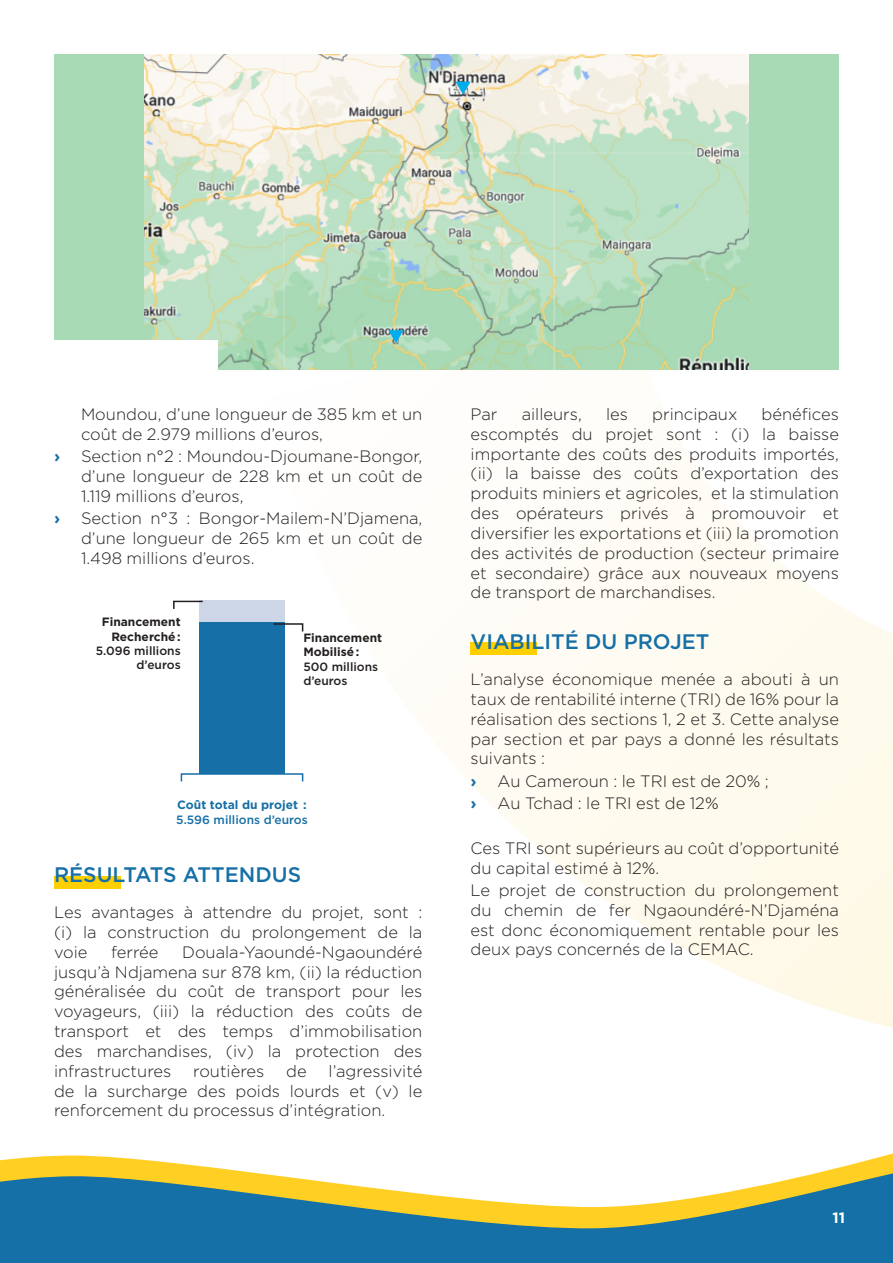
<style>
.page{position:relative;width:893px;height:1263px;background:#fff}
.page>*{position:absolute;margin:0;border:0;box-sizing:border-box;transform-origin:0 0}
.t1{font:500 21px "Gotham";color:#166fa6}
.t2{font:300 16.5px/19.8px "Gotham";color:#231f20;text-align:justify}
.t3{font:700 16.5px "Gotham";color:#166fa6}
.t4{font:700 15px "Gotham";color:#fff}
.t5{font:700 12px/14.4px "Gotham";color:#231f20}
.t6{font:500 12px/14.4px "Gotham";color:#231f20}
.t7{font:500 12px "Gotham";color:#166fa6}
.t8{font:700 12px "Gotham";color:#166fa6}
</style>
<div class="page">
<svg style="left:0;top:1153px;width:893px;height:18px"></svg>
<svg style="left:0;top:1171px;width:893px;height:92px;fill:#1470a7"></svg>
<img style="left:481px;top:370px;width:106px;height:517px">
<img style="left:450px;top:642px;width:31px;height:152px">
<div style="left:54px;top:54px;width:785px;height:316px;background:#a8dab5"></div>
<img style="left:145px;top:54px;width:603px;height:316px">
<div style="left:36px;top:340px;width:181px;height:37px;background:#fff"></div>
<div style="left:54px;top:876px;width:67px;height:12px;background:#ffcf00"></div>
<div style="left:471px;top:643px;width:66px;height:12px;background:#ffcf00"></div>
<svg style="left:388px;top:330px;width:16px;height:13px"></svg>
<svg style="left:455px;top:82px;width:16px;height:13px"></svg>
<div style="left:199px;top:622px;width:86px;height:151px;background:#166fa6"></div>
<div style="left:181px;top:773px;width:122px;height:9px;border:2px solid #166fa6"></div>
<div style="left:199px;top:601px;width:86px;height:21px;background:#cdd6e7"></div>
<svg style="left:273px;top:623px;width:31px;height:9px"></svg>
<svg style="left:173px;top:600px;width:31px;height:9px"></svg>
<p class="t2" style="left:81px;top:404px;width:343px">Moundou, d’une longueur de 385 km et un coût de 2.979 millions d’euros,</p>
<p class="t3" style="left:54px;top:445px;width:8px">›</p>
<p class="t2" style="left:81px;top:446px;width:343px">Section n°2 : Moundou-Djoumane-Bongor, d’une longueur de 228 km et un coût de 1.119 millions d’euros,</p>
<p class="t3" style="left:54px;top:507px;width:8px">›</p>
<p class="t2" style="left:81px;top:508px;width:343px">Section n°3 : Bongor-Mailem-N’Djamena, d’une longueur de 265 km et un coût de 1.498 millions d’euros.</p>
<p class="t5" style="left:102px;top:615px;width:80px;text-align:right">Financement<br>Recherché :</p>
<p class="t6" style="left:96px;top:643px;width:86px;text-align:right">5.096 millions d’euros</p>
<p class="t5" style="left:303px;top:630px;width:80px">Financement<br>Mobilisé :</p>
<p class="t6" style="left:303px;top:659px;width:76px">500 millions d’euros</p>
<p class="t8" style="left:177px;top:797px;width:131px">Coût total du projet :</p>
<p class="t7" style="left:176px;top:812px;width:133px">5.596 millions d’euros</p>
<p class="t1" style="left:54px;top:861px;width:249px">RÉSULTATS ATTENDUS</p>
<p class="t2" style="left:54px;top:902px;width:370px">Les avantages à attendre du projet, sont : (i) la construction du prolongement de la voie</p>
<p class="t2" style="left:111px;top:942px;width:49px">ferrée</p>
<p class="t2" style="left:54px;top:942px;width:370px;text-indent:128px">Douala-Yaoundé-Ngaoundéré jusqu’à Ndjamena sur 878 km, (ii) la réduction généralisée du coût de transport pour les voyageurs, (iii) la réduction des coûts de transport et des temps d’immobilisation des marchandises, (iv) la protection des infrastructures</p>
<p class="t2" style="left:54px;top:1060px;width:370px;text-indent:275px">l’agressivité de la surcharge des poids lourds et (v) le renforcement du processus d’intégration.</p>
<p class="t2" style="left:193px;top:1060px;width:73px">routières</p>
<p class="t2" style="left:286px;top:1060px;width:22px">de</p>
<p class="t2" style="left:471px;top:404px;width:370px;text-indent:291px">bénéfices escomptés du projet sont : (i) la baisse importante des coûts des produits importés, (ii) la baisse des coûts d’exportation des produits miniers et agricoles, et la stimulation des opérateurs privés à promouvoir et diversifier les exportations et (iii) la promotion des activités de production (secteur primaire et secondaire) grâce aux nouveaux moyens de transport de marchandises.</p>
<p class="t2" style="left:471px;top:404px;width:28px">Par</p>
<p class="t2" style="left:522px;top:404px;width:62px">ailleurs,</p>
<p class="t2" style="left:606px;top:404px;width:23px">les</p>
<p class="t2" style="left:652px;top:404px;width:87px">principaux</p>
<p class="t1" style="left:471px;top:628px;width:240px">VIABILITÉ DU PROJET</p>
<p class="t2" style="left:471px;top:669px;width:370px">L’analyse économique menée a abouti à un taux de rentabilité interne (TRI) de 16% pour la réalisation des sections 1, 2 et 3. Cette analyse par section et par pays a donné les résultats suivants :</p>
<p class="t3" style="left:471px;top:770px;width:8px">›</p>
<p class="t2" style="left:498px;top:770px;width:273px">Au Cameroun : le TRI est de 20% ;</p>
<p class="t3" style="left:471px;top:792px;width:8px">›</p>
<p class="t2" style="left:498px;top:793px;width:223px">Au Tchad : le TRI est de 12%</p>
<p class="t2" style="left:471px;top:837px;width:370px">Ces TRI sont supérieurs au coût d’opportunité du capital estimé à 12%.</p>
<p class="t2" style="left:471px;top:880px;width:370px">Le projet de construction du prolongement du chemin de fer Ngaoundéré-N’Djaména est donc économiquement rentable pour les deux pays concernés de la CEMAC.</p>
<p class="t4" style="left:833px;top:1207px;width:14px">11</p>
</div>
